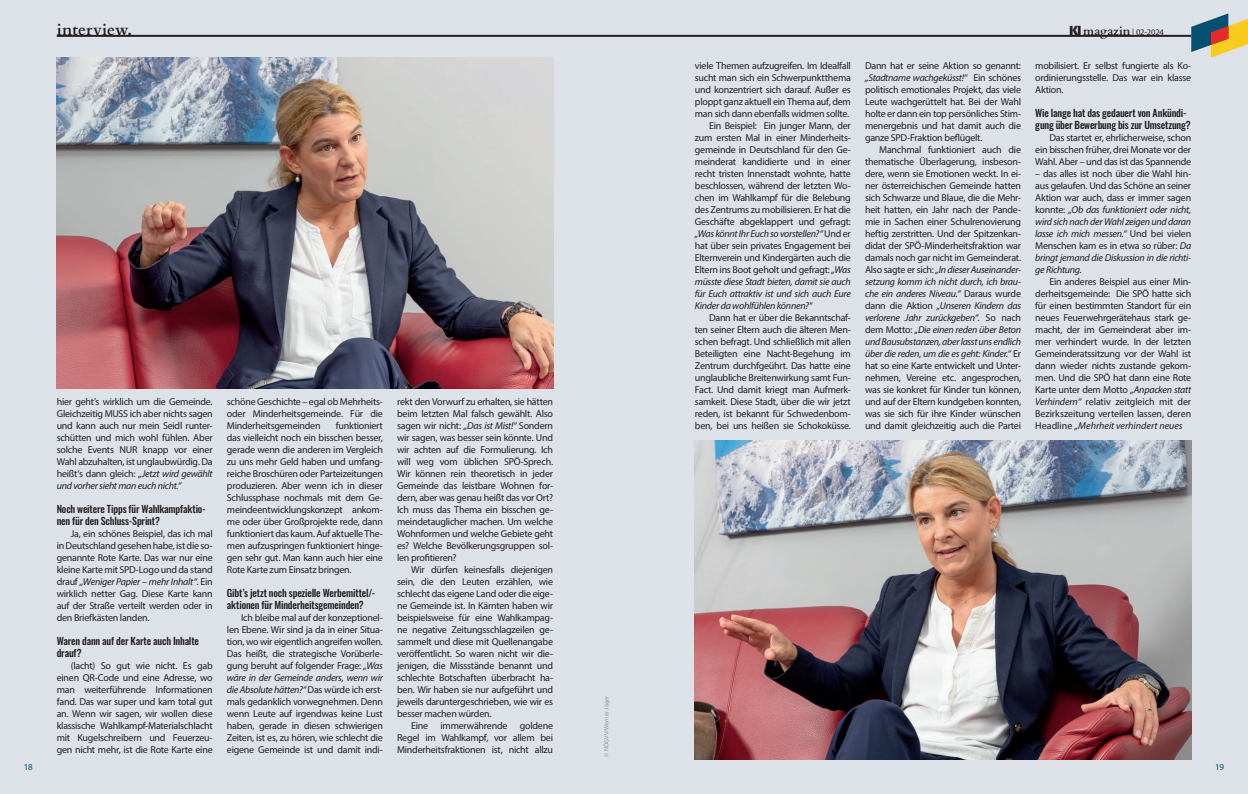
<style>
.page{position:relative;width:1248px;height:794px;background:#fff}
.page>*{position:absolute;margin:0;border:0;box-sizing:border-box;transform-origin:0 0}
.t1{font:700 16px "Cardo";letter-spacing:.005em;color:#231f20}
.t2{font:10px/12px "Myriad Pro";letter-spacing:-.025em;color:#231f20;text-align:justify}
.t3{font:10px/12px "Oswald";letter-spacing:-.02em;color:#231f20}
.t4{font:italic 10px "Myriad Pro";letter-spacing:-.025em;color:#231f20}
.t5{font:9px "Myriad Pro";color:#054f70}
.t6{font:8.5px "Myriad Pro";letter-spacing:-.02em;color:#231f20}
.t7{font:6px "Myriad Pro";letter-spacing:.02em;color:#939598}
.s1{font-family:"Fira Sans";font-weight:900;font-size:13px}
.s2{font-family:"Cardo";font-weight:700;font-size:12px}
.s3{font-style:italic}
.s4{font-style:normal}
</style>
<div class="page">
<div style="left:0;top:0;width:1247px;height:794px;background:#dde1e8"></div>
<img style="left:57px;top:58px;width:496px;height:330px">
<hr style="left:57px;top:35px;width:1134px;height:2px;background:#231f20">
<img style="left:694px;top:441px;width:497px;height:318px">
<svg style="left:1191px;top:13px;width:56px;height:45px"></svg>
<h1 class="t1" style="left:57px;top:16px;width:77px">interview.</h1>
<p class="t6" style="left:1069px;top:27px;width:96px"><span class="s1">KI</span> <span class="s2">magazin</span> | 02-2024</p>
<p class="t2" style="left:57px;top:395px;width:157px">hier geht’s wirklich um die Gemeinde.<br>Gleichzeitig MUSS ich aber nichts sagen und kann auch nur mein Seidl runter&shy;schütten und mich wohl fühlen. Aber solche Events NUR knapp vor einer Wahl abzuhalten, ist unglaubwürdig. Da heißt‘s dann gleich: <span class="s3">„Jetzt wird gewählt und vorher sieht man euch nicht.“</span></p>
<p class="t3" style="left:57px;top:502px;width:151px">Noch weitere Tipps für Wahlkampfaktio&shy;nen für den Schluss-Sprint?</p>
<p class="t2" style="left:57px;top:527px;width:157px;text-indent:14px">Ja, ein schönes Beispiel, das ich mal in Deutschland gesehen habe, ist die so&shy;genannte Rote Karte. Das war nur eine kleine Karte mit SPD-Logo und da stand drauf <span class="s3">„Weniger Papier – mehr Inhalt“</span>. Ein wirklich netter Gag. Diese Karte kann auf der Straße verteilt werden oder in den Briefkästen landen.</p>
<p class="t3" style="left:57px;top:634px;width:144px">Waren dann auf der Karte auch Inhalte drauf?</p>
<p class="t2" style="left:57px;top:659px;width:157px;text-indent:14px">(lacht) So gut wie nicht. Es gab einen QR-Code und eine Adresse, wo man weiterführende Informationen fand. Das war super und kam total gut an. Wenn wir sagen, wir wollen diese klassische Wahlkampf-Materialschlacht mit Kugelschreibern und Feuerzeu&shy;gen nicht mehr, ist die Rote Karte eine</p>
<p class="t2" style="left:227px;top:395px;width:157px">schöne Geschichte – egal ob Mehrheits&shy;oder Minderheitsgemeinde. Für die Minderheitsgemeinden</p>
<p class="t2" style="left:227px;top:419px;width:157px;text-indent:109px">funktioniert das vielleicht noch ein bisschen besser, gerade wenn die anderen im Vergleich zu uns mehr Geld haben und umfang&shy;reiche Broschüren oder Parteizeitungen produzieren. Aber wenn ich in dieser Schlussphase nochmals mit dem Ge&shy;meindeentwicklungskonzept ankom&shy;me oder über Großprojekte rede, dann funktioniert das kaum. Auf aktuelle The&shy;men aufzuspringen funktioniert hinge&shy;gen sehr gut. Man kann auch hier eine Rote Karte zum Einsatz bringen.</p>
<p class="t3" style="left:227px;top:586px;width:150px">Gibt’s jetzt noch spezielle Werbemittel/- aktionen für Minderheitsgemeinden?</p>
<p class="t2" style="left:227px;top:611px;width:157px;text-indent:14px">Ich bleibe mal auf der konzeptionel&shy;len Ebene. Wir sind ja da in einer Situa&shy;tion, wo wir eigentlich angreifen wollen.<br>Das heißt, die strategische Vorüberle&shy;gung beruht auf folgender Frage: <span class="s3">„Was wäre in der Gemeinde anders, wenn wir die Absolute hätten?“</span> Das würde ich erst&shy;mals gedanklich vorwegnehmen. Denn wenn Leute auf irgendwas keine Lust haben, gerade in diesen schwierigen Zeiten, ist es, zu hören, wie schlecht die eigene Gemeinde ist und damit indi-</p>
<p class="t2" style="left:397px;top:395px;width:157px">rekt den Vorwurf zu erhalten, sie hätten beim letzten Mal falsch gewählt. Also sagen wir nicht: <span class="s3">„Das ist Mist!“</span> Sondern wir sagen, was besser sein könnte. Und wir achten auf die Formulierung. Ich will weg vom üblichen SPÖ-Sprech.<br>Wir können rein theoretisch in jeder Gemeinde das leistbare Wohnen for&shy;dern, aber was genau heißt das vor Ort?<br>Ich muss das Thema ein bisschen ge&shy;meindetauglicher machen. Um welche Wohnformen und welche Gebiete geht es? Welche Bevölkerungsgruppen sol&shy;len profitieren?</p>
<p class="t2" style="left:397px;top:563px;width:157px;text-indent:14px">Wir dürfen keinesfalls diejenigen sein, die den Leuten erzählen, wie schlecht das eigene Land oder die eige&shy;ne Gemeinde ist. In Kärnten haben wir beispielsweise für eine Wahlkampag&shy;ne negative Zeitungsschlagzeilen ge&shy;sammelt und diese mit Quellenangabe veröffentlicht. So waren nicht wir die&shy;jenigen, die Missstände benannt und schlechte Botschaften überbracht ha&shy;ben. Wir haben sie nur aufgeführt und jeweils daruntergeschrieben, wie wir es besser machen würden.</p>
<p class="t2" style="left:397px;top:719px;width:157px;text-indent:14px">Eine immerwährende goldene Regel im Wahlkampf, vor allem bei Minderheitsfraktionen ist, nicht allzu</p>
<p class="t7" style="left:603px;top:756px;width:62px;rotate:-90deg">© NÖGVV/Werner Jäger</p>
<p class="t2" style="left:694px;top:59px;width:157px">viele Themen aufzugreifen. Im Idealfall</p>
<p class="t2" style="left:694px;top:71px;width:157px">sucht man sich ein Schwerpunktthema</p>
<p class="t2" style="left:694px;top:83px;width:157px">und konzentriert sich darauf. Außer es</p>
<p class="t2" style="left:694px;top:95px;width:157px">ploppt ganz aktuell ein Thema auf, dem</p>
<p class="t2" style="left:694px;top:107px;width:156px">man sich dann ebenfalls widmen sollte.</p>
<p class="t2" style="left:709px;top:119px;width:143px">Ein Beispiel: Ein junger Mann, der</p>
<p class="t2" style="left:694px;top:131px;width:157px">zum ersten Mal in einer Minderheits-</p>
<p class="t2" style="left:694px;top:143px;width:157px">gemeinde in Deutschland für den Ge-</p>
<p class="t2" style="left:694px;top:155px;width:157px">meinderat kandidierte und in einer</p>
<p class="t2" style="left:694px;top:167px;width:157px">recht tristen Innenstadt wohnte, hatte</p>
<p class="t2" style="left:694px;top:179px;width:157px">beschlossen, während der letzten Wo-</p>
<p class="t2" style="left:694px;top:191px;width:157px">chen im Wahlkampf für die Belebung</p>
<p class="t2" style="left:694px;top:203px;width:157px">des Zentrums zu mobilisieren. Er hat die</p>
<p class="t2" style="left:694px;top:215px;width:157px">Geschäfte abgeklappert und gefragt:</p>
<p class="t4" style="left:694px;top:227px;width:157px">„Was könnt Ihr Euch so vorstellen?“ <span class="s4">Und er</span></p>
<p class="t2" style="left:694px;top:239px;width:157px">hat über sein privates Engagement bei</p>
<p class="t2" style="left:694px;top:251px;width:157px">Elternverein und Kindergärten auch die</p>
<p class="t2" style="left:694px;top:263px;width:157px">Eltern ins Boot geholt und gefragt: <span class="s3">„Was</span></p>
<p class="t4" style="left:694px;top:275px;width:157px">müsste diese Stadt bieten, damit sie auch</p>
<p class="t4" style="left:694px;top:287px;width:157px">für Euch attraktiv ist und sich auch Eure</p>
<p class="t4" style="left:694px;top:299px;width:119px">Kinder da wohlfühlen können?“</p>
<p class="t2" style="left:694px;top:311px;width:157px;text-indent:14px">Dann hat er über die Bekanntschaf&shy;ten seiner Eltern auch die älteren Men&shy;schen befragt. Und schließlich mit allen Beteiligten eine Nacht-Begehung im Zentrum durchfgeührt. Das hatte eine unglaubliche Breitenwirkung samt Fun-Fact. Und damit kriegt man Aufmerk&shy;samkeit. Diese Stadt, über die wir jetzt reden, ist bekannt für Schwedenbom&shy;ben, bei uns heißen sie Schokoküsse.</p>
<p class="t2" style="left:865px;top:59px;width:157px">Dann hat er seine Aktion so genannt: <span class="s3">„Stadtname wachgeküsst!“</span> Ein schönes politisch emotionales Projekt, das viele Leute wachgerüttelt hat. Bei der Wahl holte er dann ein top persönliches Stim&shy;menergebnis und hat damit auch die ganze SPD-Fraktion beflügelt.</p>
<p class="t2" style="left:865px;top:143px;width:157px;text-indent:14px">Manchmal funktioniert auch die thematische Überlagerung, insbeson&shy;dere, wenn sie Emotionen weckt. In ei&shy;ner österreichischen Gemeinde hatten sich Schwarze und Blaue, die die Mehr&shy;heit hatten, ein Jahr nach der Pande&shy;mie in Sachen einer Schulrenovierung heftig zerstritten. Und der Spitzenkan&shy;didat der SPÖ-Minderheitsfraktion war damals noch gar nicht im Gemeinderat.<br>Also sagte er sich: <span class="s3">„In dieser Auseinander&shy;setzung komm ich nicht durch, ich brau&shy;che ein anderes Niveau.“</span> Daraus wurde dann die Aktion <span class="s3">„Unseren Kindern das verlorene Jahr zurückgeben“.</span> So nach dem Motto: <span class="s3">„Die einen reden über Beton und Bausubstanzen, aber lasst uns endlich über die reden, um die es geht: Kinder.“</span> Er hat so eine Karte entwickelt und Unter&shy;nehmen, Vereine etc. angesprochen, was sie konkret für Kinder tun können, und auf der Eltern kundgeben konnten, was sie sich für ihre Kinder wünschen und damit gleichzeitig auch die Partei</p>
<p class="t2" style="left:1035px;top:59px;width:157px">mobilisiert. Er selbst fungierte als Ko&shy;ordinierungsstelle. Das war ein klasse Aktion.</p>
<p class="t3" style="left:1035px;top:106px;width:157px">Wie lange hat das gedauert von Ankündi&shy;gung über Bewerbung bis zur Umsetzung?</p>
<p class="t2" style="left:1035px;top:131px;width:157px;text-indent:14px">Das startet er, ehrlicherweise, schon ein bisschen früher, drei Monate vor der Wahl. Aber – und das ist das Spannende</p>
<p class="t2" style="left:1035px;top:167px;width:157px">– das alles ist noch über die Wahl hin&shy;aus gelaufen. Und das Schöne an seiner Aktion war auch, dass er immer sagen konnte: <span class="s3">„Ob das funktioniert oder nicht, wird sich nach der Wahl zeigen und daran lasse ich mich messen.“</span> Und bei vielen Menschen kam es in etwa so rüber: <span class="s3">Da bringt jemand die Diskussion in die richti&shy;ge Richtung.</span></p>
<p class="t2" style="left:1035px;top:275px;width:157px;text-indent:14px">Ein anderes Beispiel aus einer Min&shy;derheitsgemeinde: Die SPÖ hatte sich für einen bestimmten Standort für ein neues Feuerwehrgerätehaus stark ge&shy;macht, der im Gemeinderat aber im&shy;mer verhindert wurde. In der letzten Gemeinderatssitzung vor der Wahl ist dann wieder nichts zustande gekom&shy;men. Und die SPÖ hat dann eine Rote Karte unter dem Motto <span class="s3">„Anpacken statt Verhindern“</span> relativ zeitgleich mit der Bezirkszeitung verteilen lassen, deren Headline <span class="s3">„Mehrheit verhindert neues</span></p>
<p class="t5" style="left:24px;top:761px;width:10px">18</p>
<p class="t5" style="left:1215px;top:761px;width:10px">19</p>
</div>
